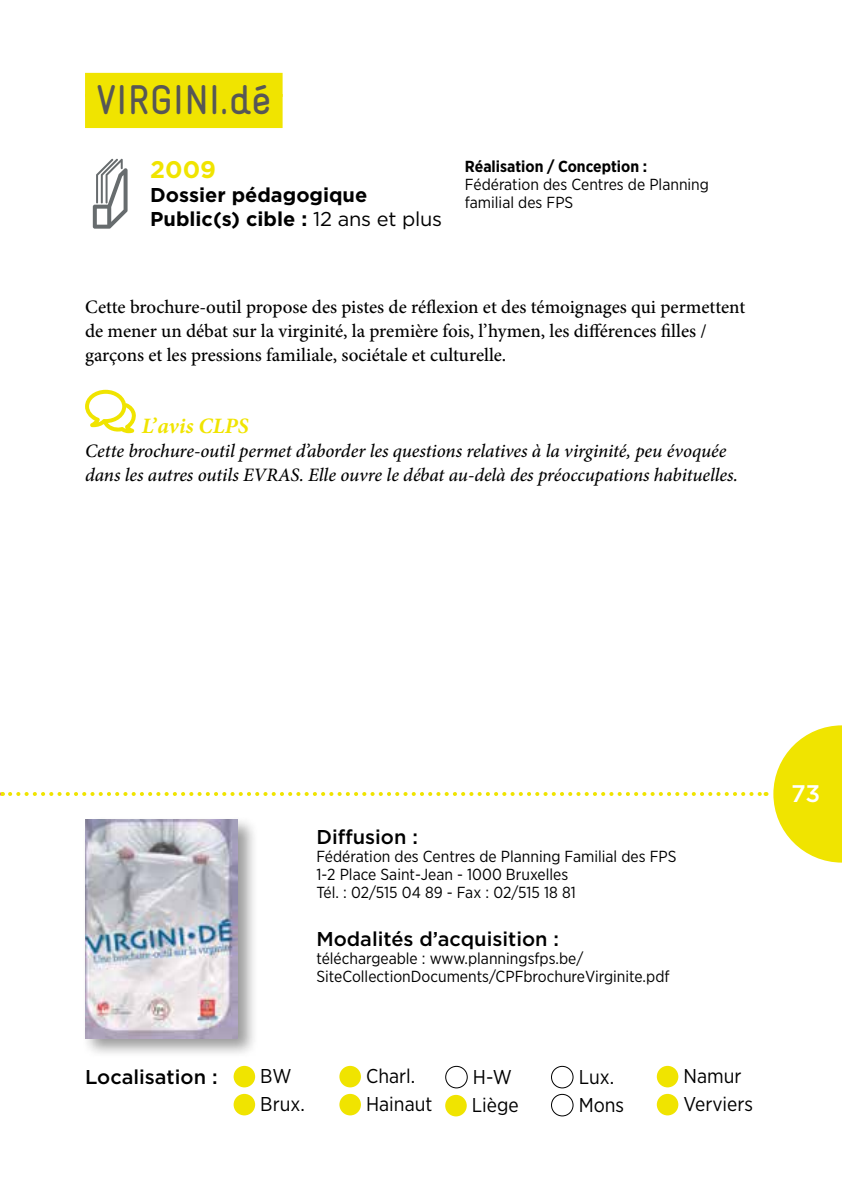
<style>
.page{position:relative;width:842px;height:1191px;background:#fff}
.page>*{position:absolute;margin:0;border:0;box-sizing:border-box;transform-origin:0 0}
.t1{font:700 36px "Naiv";color:#575756}
.t2{font:700 24px "Gotham";color:#f0e400}
.t3{font:500 24px "Gotham";color:#fff}
.t4{font:italic 700 22px "Minion Pro";color:#f0e400}
.t5{font:20px/28px "Gotham Narrow";color:#000}
.t6{font:500 20px "Gotham";color:#000}
.t7{font:700 20px/24px "Gotham";color:#000}
.t8{font:500 19px/24px "Minion Pro";color:#000}
.t9{font:italic 500 19px/24px "Minion Pro";letter-spacing:-.005em;color:#000}
.t10{font:16px/18px "Gotham Narrow";color:#000}
.t11{font:700 16px "Gotham Narrow";color:#000}
.s1{font-weight:400}
</style>
<div class="page">
<svg style="left:10px;top:792px;width:756px;height:4px"></svg>
<svg style="left:773px;top:725px;width:69px;height:137px"></svg>
<svg style="left:0;top:792px;width:3px;height:4px"></svg>
<div style="left:85px;top:73px;width:198px;height:24px;background:#f0e400"></div>
<div style="left:85px;top:94px;width:198px;height:34px;background:#f0e400"></div>
<div style="left:234px;top:1065px;width:21px;height:22px;background:#f0e400;border-radius:50%"></div>
<div style="left:234px;top:1093px;width:21px;height:22px;background:#f0e400;border-radius:50%"></div>
<div style="left:339px;top:1065px;width:22px;height:22px;background:#f0e400;border-radius:50%"></div>
<div style="left:339px;top:1093px;width:22px;height:22px;background:#f0e400;border-radius:50%"></div>
<div style="left:445px;top:1065px;width:23px;height:23px;border:1px solid #000;border-radius:50%"></div>
<div style="left:445px;top:1094px;width:22px;height:22px;background:#f0e400;border-radius:50%"></div>
<div style="left:551px;top:1065px;width:22px;height:23px;border:1px solid #000;border-radius:50%"></div>
<div style="left:551px;top:1093px;width:22px;height:23px;border:1px solid #000;border-radius:50%"></div>
<div style="left:657px;top:1065px;width:21px;height:22px;background:#f0e400;border-radius:50%"></div>
<div style="left:657px;top:1093px;width:21px;height:22px;background:#f0e400;border-radius:50%"></div>
<svg style="left:85px;top:390px;width:51px;height:43px"></svg>
<svg style="left:93px;top:159px;width:35px;height:70px"></svg>
<div style="left:82px;top:816px;width:177px;height:243px;background:#000;opacity:.4"></div>
<img style="left:85px;top:819px;width:153px;height:219px">
<h1 class="t1" style="left:96px;top:76px;width:176px">VIRGINI.dé</h1>
<h2 class="t2" style="left:150px;top:154px;width:67px">2009</h2>
<p class="t7" style="left:150px;top:183px;width:293px">Dossier pédagogique<br>Public(s) cible : <span class="s1">12 ans et plus</span></p>
<p class="t11" style="left:465px;top:156px;width:184px">Réalisation / Conception :</p>
<p class="t10" style="left:465px;top:175px;width:246px">Fédération des Centres de Planning familial des FPS</p>
<p class="t8" style="left:85px;top:295px;width:662px">Cette brochure-outil propose des pistes de réflexion et des témoignages qui permettent de mener un débat sur la virginité, la première fois, l’hymen, les différences filles / garçons et les pressions familiale, sociétale et culturelle.</p>
<h3 class="t4" style="left:142px;top:410px;width:108px">L’avis CLPS</h3>
<p class="t9" style="left:85px;top:439px;width:654px">Cette brochure-outil permet d’aborder les questions relatives à la virginité, peu évoquée dans les autres outils EVRAS. Elle ouvre le débat au-delà des préoccupations habituelles.</p>
<p class="t6" style="left:316px;top:824px;width:103px">Diffusion :</p>
<p class="t10" style="left:316px;top:847px;width:362px">Fédération des Centres de Planning Familial des FPS<br>1-2 Place Saint-Jean - 1000 Bruxelles<br>Tél. : 02/515 04 89 - Fax : 02/515 18 81</p>
<p class="t6" style="left:316px;top:926px;width:244px">Modalités d’acquisition :</p>
<p class="t10" style="left:316px;top:949px;width:355px">téléchargeable : www.planningsfps.be/<br>SiteCollectionDocuments/CPFbrochureVirginite.pdf</p>
<p class="t6" style="left:85px;top:1064px;width:134px">Localisation :</p>
<p class="t5" style="left:260px;top:1062px;width:46px">BW<br>Brux.</p>
<p class="t5" style="left:366px;top:1062px;width:68px">Charl.<br>Hainaut</p>
<p class="t5" style="left:472px;top:1063px;width:48px">H-W<br>Liège</p>
<p class="t5" style="left:579px;top:1063px;width:47px">Lux.<br>Mons</p>
<p class="t5" style="left:683px;top:1062px;width:71px">Namur<br>Verviers</p>
<h2 class="t3" style="left:791px;top:778px;width:30px">73</h2>
</div>
